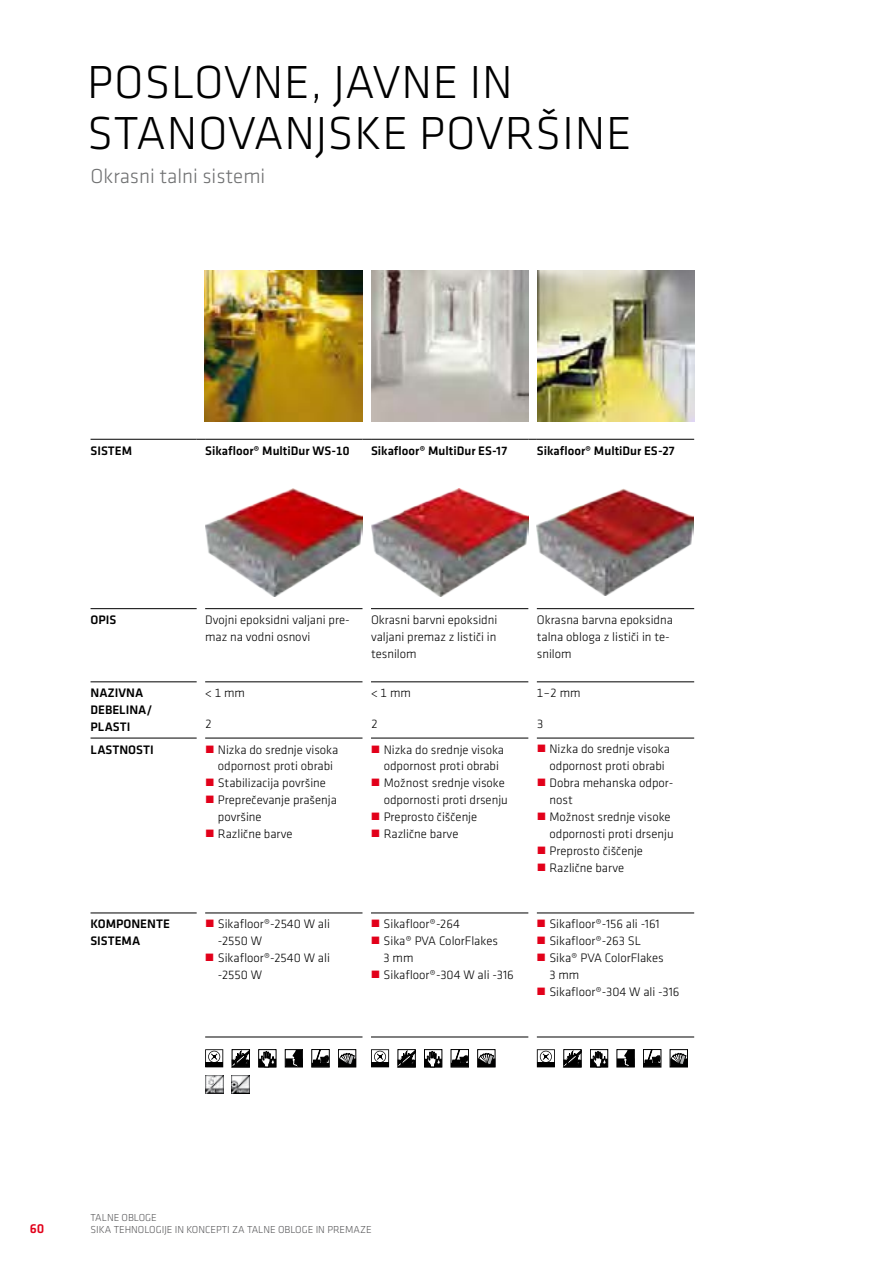
<style>
.page{position:relative;width:893px;height:1263px;background:#fff}
.page>*{position:absolute;margin:0;border:0;box-sizing:border-box;transform-origin:0 0}
.t1{font:300 48px/51px "Klavika";letter-spacing:.015em;color:#000}
.t2{font:300 21px "Klavika";color:#707172}
.t3{font:500 13.5px "Klavika";color:#e2001a}
.t4{font:300 12.75px/17px "Klavika";color:#000}
.t5{font:500 12.75px/17px "Klavika";color:#000}
.t6{font:300 10.5px/12.6px "Klavika";color:#58585a}
</style>
<div class="page">
<img style="left:205px;top:270px;width:157px;height:151px">
<img style="left:371px;top:270px;width:157px;height:151px">
<img style="left:537px;top:270px;width:158px;height:151px">
<hr style="left:91px;top:682px;width:106px;height:1px;background:#000">
<hr style="left:91px;top:738px;width:106px;height:1px;background:#000">
<hr style="left:371px;top:913px;width:157px;height:1px;background:#000">
<hr style="left:537px;top:913px;width:157px;height:1px;background:#000">
<hr style="left:205px;top:738px;width:157px;height:1px;background:#000">
<hr style="left:371px;top:738px;width:157px;height:1px;background:#000">
<hr style="left:537px;top:738px;width:157px;height:1px;background:#000">
<hr style="left:91px;top:608px;width:106px;height:1px;background:#000">
<hr style="left:91px;top:439px;width:106px;height:1px;background:#000">
<hr style="left:205px;top:439px;width:157px;height:1px;background:#000">
<hr style="left:205px;top:608px;width:157px;height:1px;background:#000">
<hr style="left:371px;top:608px;width:157px;height:1px;background:#000">
<hr style="left:537px;top:608px;width:157px;height:1px;background:#000">
<hr style="left:205px;top:682px;width:157px;height:1px;background:#000">
<hr style="left:371px;top:682px;width:157px;height:1px;background:#000">
<hr style="left:537px;top:682px;width:157px;height:1px;background:#000">
<hr style="left:371px;top:439px;width:157px;height:1px;background:#000">
<hr style="left:537px;top:439px;width:157px;height:1px;background:#000">
<hr style="left:91px;top:913px;width:106px;height:1px;background:#000">
<hr style="left:205px;top:913px;width:157px;height:1px;background:#000">
<hr style="left:205px;top:1037px;width:157px;height:1px;background:#000">
<hr style="left:371px;top:1037px;width:157px;height:1px;background:#000">
<hr style="left:537px;top:1037px;width:157px;height:1px;background:#000">
<img style="left:205px;top:489px;width:157px;height:107px">
<img style="left:371px;top:489px;width:157px;height:107px">
<img style="left:537px;top:489px;width:157px;height:106px">
<img style="left:205px;top:1076px;width:18px;height:18px">
<img style="left:232px;top:1076px;width:18px;height:18px">
<svg style="left:205px;top:1049px;width:18px;height:18px"></svg>
<div style="left:232px;top:1049px;width:18px;height:18px;border:1px solid #000"></div>
<svg style="left:232px;top:1050px;width:18px;height:17px"></svg>
<div style="left:285px;top:1049px;width:18px;height:18px;border:1px solid #000"></div>
<div style="left:285px;top:1058px;width:18px;height:9px;background:#000"></div>
<svg style="left:292px;top:1050px;width:10px;height:18px"></svg>
<div style="left:258px;top:1049px;width:18px;height:18px;border:1px solid #000"></div>
<div style="left:259px;top:1059px;width:17px;height:8px;background:#000"></div>
<svg style="left:261px;top:1051px;width:14px;height:16px"></svg>
<div style="left:311px;top:1049px;width:19px;height:18px;border:1px solid #000"></div>
<hr style="left:312px;top:1063px;width:17px;height:4px;background:#000">
<svg style="left:314px;top:1049px;width:15px;height:14px"></svg>
<div style="left:338px;top:1049px;width:18px;height:18px;border:1px solid #000"></div>
<div style="left:339px;top:1058px;width:17px;height:9px;background:#000"></div>
<svg style="left:339px;top:1052px;width:16px;height:12px"></svg>
<svg style="left:371px;top:1049px;width:18px;height:18px"></svg>
<div style="left:398px;top:1049px;width:18px;height:18px;border:1px solid #000"></div>
<svg style="left:398px;top:1050px;width:17px;height:17px"></svg>
<div style="left:477px;top:1049px;width:18px;height:18px;border:1px solid #000"></div>
<div style="left:478px;top:1058px;width:17px;height:9px;background:#000"></div>
<svg style="left:478px;top:1052px;width:16px;height:12px"></svg>
<div style="left:424px;top:1049px;width:18px;height:18px;border:1px solid #000"></div>
<div style="left:424px;top:1059px;width:18px;height:8px;background:#000"></div>
<svg style="left:427px;top:1051px;width:14px;height:16px"></svg>
<div style="left:451px;top:1049px;width:18px;height:18px;border:1px solid #000"></div>
<hr style="left:451px;top:1063px;width:17px;height:4px;background:#000">
<svg style="left:453px;top:1049px;width:15px;height:14px"></svg>
<svg style="left:537px;top:1049px;width:18px;height:18px"></svg>
<div style="left:563px;top:1049px;width:18px;height:18px;border:1px solid #000"></div>
<svg style="left:564px;top:1050px;width:17px;height:17px"></svg>
<div style="left:590px;top:1049px;width:18px;height:18px;border:1px solid #000"></div>
<div style="left:590px;top:1059px;width:18px;height:8px;background:#000"></div>
<svg style="left:593px;top:1051px;width:13px;height:16px"></svg>
<div style="left:670px;top:1049px;width:18px;height:18px;border:1px solid #000"></div>
<div style="left:670px;top:1058px;width:18px;height:9px;background:#000"></div>
<svg style="left:670px;top:1052px;width:17px;height:14px"></svg>
<div style="left:617px;top:1049px;width:18px;height:18px;border:1px solid #000"></div>
<div style="left:617px;top:1058px;width:17px;height:9px;background:#000"></div>
<svg style="left:624px;top:1050px;width:10px;height:18px"></svg>
<div style="left:643px;top:1049px;width:18px;height:18px;border:1px solid #000"></div>
<hr style="left:643px;top:1063px;width:18px;height:4px;background:#000">
<svg style="left:645px;top:1049px;width:16px;height:14px"></svg>
<h1 class="t1" style="left:87px;top:57px;width:546px">Poslovne, javne in stanovanjske površine</h1>
<h2 class="t2" style="left:91px;top:164px;width:176px">Okrasni talni sistemi</h2>
<p class="t5" style="left:91px;top:442px;width:19px">SISTEM</p>
<p class="t5" style="left:205px;top:442px;width:146px">SIKAFLOOR® MULTIDUR WS-10</p>
<p class="t5" style="left:371px;top:443px;width:138px">SIKAFLOOR® MULTIDUR ES-17</p>
<p class="t5" style="left:537px;top:443px;width:139px">SIKAFLOOR® MULTIDUR ES-27</p>
<p class="t5" style="left:91px;top:612px;width:26px">OPIS</p>
<p class="t4" style="left:205px;top:612px;width:146px">Dvojni epoksidni valjani pre&shy;maz na vodni osnovi</p>
<p class="t4" style="left:371px;top:612px;width:128px;text-align:justify">Okrasni barvni epoksidni valjani premaz z lističi in tesnilom</p>
<p class="t4" style="left:537px;top:612px;width:138px">Okrasna barvna epoksidna talna obloga z lističi in te&shy;snilom</p>
<p class="t5" style="left:91px;top:685px;width:45px">NAZIVNA<br>DEBEL</p>
<p class="t4" style="left:537px;top:685px;width:45px">1–2 mm</p>
<p class="t4" style="left:537px;top:715px;width:8px">3</p>
<p class="t4" style="left:205px;top:685px;width:41px">&lt; 1 mm</p>
<p class="t4" style="left:205px;top:715px;width:8px">2</p>
<p class="t4" style="left:371px;top:685px;width:41px">&lt; 1 mm</p>
<p class="t4" style="left:371px;top:715px;width:8px">2</p>
<p class="t5" style="left:126px;top:702px;width:28px">INA/</p>
<p class="t5" style="left:91px;top:719px;width:4px">PLAST</p>
<p class="t5" style="left:127px;top:719px;width:5px">I</p>
<p class="t5" style="left:91px;top:741px;width:16px">LASTNOST</p>
<p class="t5" style="left:150px;top:741px;width:5px">I</p>
<p class="t4" style="left:218px;top:741px;width:122px">N izka do srednje visoka odpornost proti obrabi<br>Stabilizacija površine<br>Preprečevanje prašenja površine<br>Različne barve</p>
<p class="t4" style="left:384px;top:741px;width:126px">N izka do srednje visoka odpornost proti obrabi<br>Možnost srednje visoke odpornosti proti drsenju<br>Preprosto čiščenje<br>Različne barve</p>
<p class="t4" style="left:549px;top:741px;width:126px">N izka do srednje visoka odpornost proti obrabi<br>Dobra mehanska odpor&shy;nost<br>Možnost srednje visoke odpornosti proti drsenju<br>Preprosto čiščenje<br>Različne barve</p>
<p class="t5" style="left:90px;top:916px;width:20px">KOMPONENTE<br>SISTEMA</p>
<p class="t4" style="left:218px;top:916px;width:114px">Sikafloor®-2540 W ali -2550 W<br>Sikafloor®-2540 W ali -2550 W</p>
<p class="t4" style="left:384px;top:916px;width:132px">Sikafloor®-264<br>Sika® PVA ColorFlakes<br>3 mm<br>Sikafloor®-304 W ali -316</p>
<p class="t4" style="left:549px;top:916px;width:132px">Sikafloor®-156 ali -161<br>Sikafloor®-263 SL<br>Sika® PVA ColorFlakes<br>3 mm<br>Sikafloor®-304 W ali -316</p>
<p class="t3" style="left:30px;top:1221px;width:16px">60</p>
<p class="t6" style="left:91px;top:1211px;width:283px">talne obloge<br>Sika tehnologije in koncepti za talne obloge in premaze</p>
</div>
